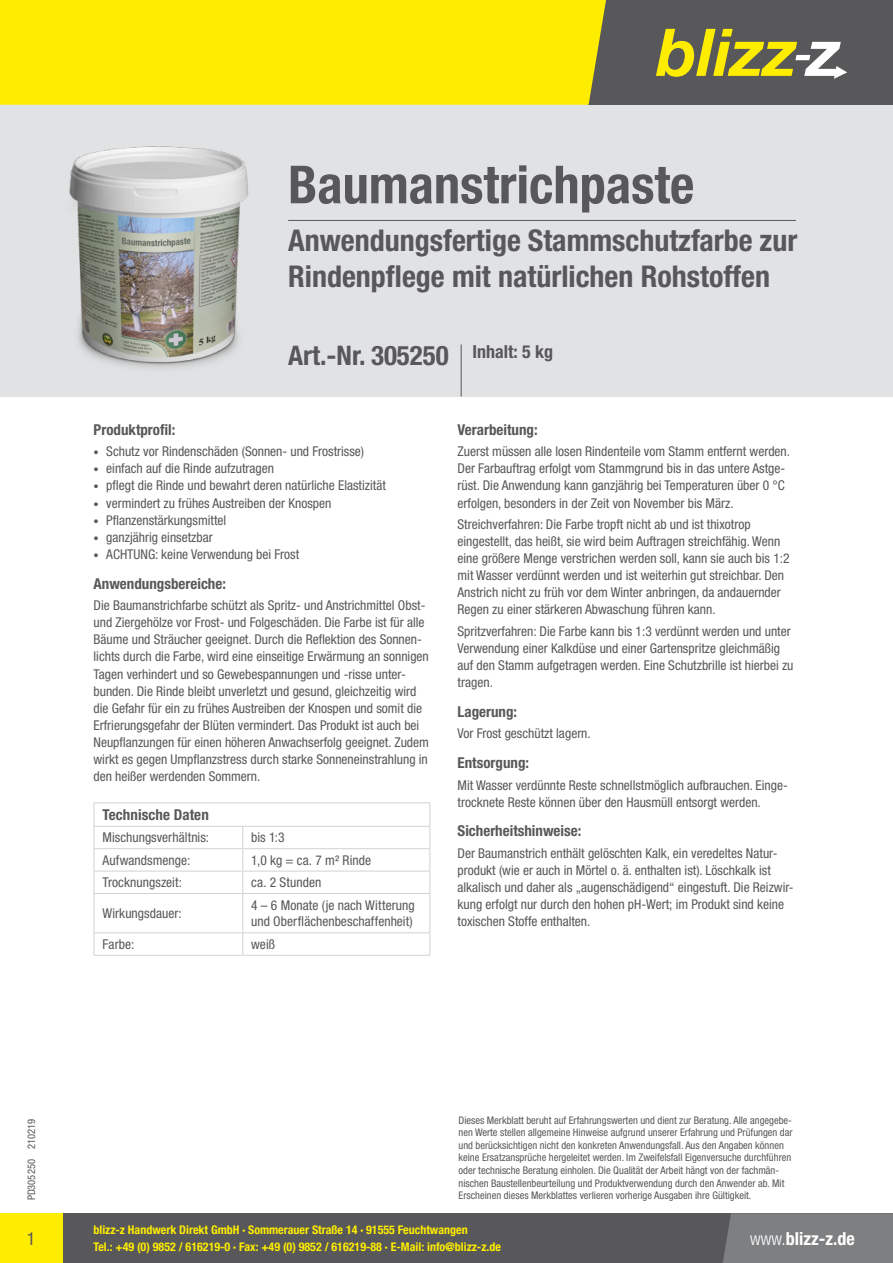
<style>
.page{position:relative;width:893px;height:1263px;background:#fff}
.page>*{position:absolute;margin:0;border:0;box-sizing:border-box;transform-origin:0 0}
.t1{font:700 condensed 52.5px "Helvetica Neue LT Pro";color:#58585a}
.t2{font:700 condensed 30px/36px "Helvetica Neue LT Pro";color:#58585a}
.t3{font:700 condensed 27px "Helvetica Neue LT Pro";color:#58585a}
.t4{font:700 condensed 18px "Helvetica Neue LT Pro";color:#fff}
.t5{font:condensed 18px "Helvetica Neue LT Pro";color:#58585a}
.t6{font:700 condensed 15px "Helvetica Neue LT Pro";color:#58585a}
.t7{font:condensed 13.5px/17.1px "Helvetica Neue LT Pro";color:#58585a}
.t8{font:700 condensed 12px/16.5px "Helvetica Neue LT Pro";color:#ffed00}
.t9{font:condensed 10.5px/12.6px "Helvetica Neue LT Pro";color:#58585a}
.s1{font-size:10.5px}
.s2{font-weight:300}
</style>
<div class="page">
<div style="left:0;top:1213px;width:893px;height:50px;background:#58585a"></div>
<div style="left:723px;top:1213px;width:170px;height:50px;background:#7e7f81"></div>
<div style="left:0;top:1213px;width:63px;height:50px;background:#ffed00"></div>
<div style="left:0;top:80px;width:893px;height:316px;background:#e1e2e3"></div>
<div style="left:588px;top:0;width:305px;height:105px;background:#58585a"></div>
<div style="left:0;top:0;width:606px;height:105px;background:#ffed00"></div>
<svg style="left:656px;top:29px;width:191px;height:50px"></svg>
<hr style="left:288px;top:220px;width:508px;height:1px;background:#58585a">
<hr style="left:461px;top:344px;width:1px;height:52px;background:#58585a">
<hr style="left:94px;top:802px;width:149px;height:1px;background:#d1d2d4">
<hr style="left:243px;top:802px;width:187px;height:1px;background:#d1d2d4">
<hr style="left:94px;top:826px;width:149px;height:1px;background:#d1d2d4">
<hr style="left:243px;top:826px;width:187px;height:1px;background:#d1d2d4">
<hr style="left:94px;top:848px;width:149px;height:1px;background:#d1d2d4">
<hr style="left:243px;top:848px;width:187px;height:1px;background:#d1d2d4">
<hr style="left:94px;top:871px;width:149px;height:1px;background:#d1d2d4">
<svg style="left:94px;top:803px;width:1px;height:90px"></svg>
<hr style="left:243px;top:871px;width:187px;height:1px;background:#d1d2d4">
<svg style="left:242px;top:827px;width:1px;height:66px"></svg>
<svg style="left:429px;top:803px;width:1px;height:90px"></svg>
<hr style="left:94px;top:893px;width:149px;height:1px;background:#d1d2d4">
<hr style="left:94px;top:894px;width:1px;height:38px;background:#d1d2d4">
<hr style="left:243px;top:893px;width:187px;height:1px;background:#d1d2d4">
<hr style="left:242px;top:894px;width:1px;height:38px;background:#d1d2d4">
<hr style="left:429px;top:894px;width:1px;height:38px;background:#d1d2d4">
<hr style="left:94px;top:932px;width:149px;height:1px;background:#d1d2d4">
<svg style="left:94px;top:933px;width:1px;height:22px"></svg>
<hr style="left:243px;top:932px;width:187px;height:1px;background:#d1d2d4">
<svg style="left:242px;top:933px;width:1px;height:22px"></svg>
<svg style="left:429px;top:933px;width:1px;height:22px"></svg>
<hr style="left:94px;top:955px;width:149px;height:1px;background:#d1d2d4">
<hr style="left:243px;top:955px;width:187px;height:1px;background:#d1d2d4">
<img style="left:69px;top:146px;width:180px;height:222px">
<h1 class="t1" style="left:288px;top:153px;width:408px">Baumanstrichpaste</h1>
<h2 class="t2" style="left:288px;top:223px;width:511px">Anwendungsfertige Stammschutzfarbe zur<br>Rindenpflege mit natürlichen Rohstoffen</h2>
<h3 class="t3" style="left:288px;top:339px;width:266px">Art.-Nr. 305250 <sup>Inhalt:</sup> <sup>5</sup> <sup>kg</sup></h3>
<p class="t6" style="left:94px;top:421px;width:83px">Produktprofil:</p>
<p class="t7" style="left:94px;top:443px;width:272px"><span class="s1">•</span> Schutz vor Rindenschäden (Sonnen- und Frostrisse)</p>
<p class="t7" style="left:94px;top:460px;width:182px"><span class="s1">•</span> einfach auf die Rinde aufzutragen</p>
<p class="t7" style="left:94px;top:477px;width:294px"><span class="s1">•</span> pflegt die Rinde und bewahrt deren natürliche Elastizität</p>
<p class="t7" style="left:94px;top:494px;width:239px"><span class="s1">•</span> vermindert zu frühes Austreiben der Knospen</p>
<p class="t7" style="left:94px;top:511px;width:134px"><span class="s1">•</span> Pflanzenstärkungsmittel</p>
<p class="t7" style="left:94px;top:528px;width:121px"><span class="s1">•</span> ganzjährig einsetzbar</p>
<p class="t7" style="left:94px;top:545px;width:207px"><span class="s1">•</span> ACHTUNG: keine Verwendung bei Frost</p>
<p class="t6" style="left:94px;top:574px;width:134px">Anwendungsbereiche:</p>
<p class="t7" style="left:94px;top:597px;width:337px">Die Baumanstrichfarbe schützt als Spritz- und Anstrichmittel Obst&shy;und Ziergehölze vor Frost- und Folgeschäden. Die Farbe ist für alle Bäume und Sträucher geeignet. Durch die Reflektion des Sonnen&shy;lichts durch die Farbe, wird eine einseitige Erwärmung an sonnigen Tagen verhindert und so Gewebespannungen und -risse unter&shy;bunden. Die Rinde bleibt unverletzt und gesund, gleichzeitig wird die Gefahr für ein zu frühes Austreiben der Knospen und somit die Erfrierungsgefahr der Blüten vermindert. Das Produkt ist auch bei Neupflanzungen für einen höheren Anwachserfolg geeignet. Zudem wirkt es gegen Umpflanzstress durch starke Sonneneinstrahlung in den heißer werdenden Sommern.</p>
<p class="t6" style="left:102px;top:805px;width:108px">Technische Daten</p>
<p class="t7" style="left:102px;top:829px;width:108px">Mischungsverhältnis:</p>
<p class="t7" style="left:251px;top:829px;width:35px">bis 1:3</p>
<p class="t7" style="left:102px;top:851px;width:89px">Aufwandsmenge:</p>
<p class="t7" style="left:251px;top:851px;width:121px">1,0 kg = ca. 7 m² Rinde</p>
<p class="t7" style="left:102px;top:874px;width:81px">Trocknungszeit:</p>
<p class="t7" style="left:251px;top:874px;width:72px">ca. 2 Stunden</p>
<p class="t7" style="left:102px;top:904px;width:81px">Wirkungsdauer:</p>
<p class="t7" style="left:251px;top:896px;width:165px">4 – 6 Monate (je nach Witterung und Oberflächenbeschaffenheit)</p>
<p class="t7" style="left:102px;top:935px;width:33px">Farbe:</p>
<p class="t7" style="left:251px;top:935px;width:25px">weiß</p>
<p class="t6" style="left:458px;top:421px;width:82px">Verarbeitung:</p>
<p class="t7" style="left:458px;top:443px;width:334px">Zuerst müssen alle losen Rindenteile vom Stamm entfernt werden.<br>Der Farbauftrag erfolgt vom Stammgrund bis in das untere Astge&shy;rüst. Die Anwendung kann ganzjährig bei Temperaturen über 0 °C erfolgen, besonders in der Zeit von November bis März.</p>
<p class="t7" style="left:458px;top:515px;width:333px">Streichverfahren: Die Farbe tropft nicht ab und ist thixotrop eingestellt, das heißt, sie wird beim Auftragen streichfähig. Wenn eine größere Menge verstrichen werden soll, kann sie auch bis 1:2 mit Wasser verdünnt werden und ist weiterhin gut streichbar. Den Anstrich nicht zu früh vor dem Winter anbringen, da andauernder Regen zu einer stärkeren Abwaschung führen kann.</p>
<p class="t7" style="left:458px;top:622px;width:337px">Spritzverfahren: Die Farbe kann bis 1:3 verdünnt werden und unter Verwendung einer Kalkdüse und einer Gartenspritze gleichmäßig auf den Stamm aufgetragen werden. Eine Schutzbrille ist hierbei zu tragen.</p>
<p class="t6" style="left:458px;top:703px;width:61px">Lagerung:</p>
<p class="t7" style="left:458px;top:725px;width:135px">Vor Frost geschützt lagern.</p>
<p class="t6" style="left:458px;top:754px;width:73px">Entsorgung:</p>
<p class="t7" style="left:458px;top:776px;width:332px">Mit Wasser verdünnte Reste schnellstmöglich aufbrauchen. Einge&shy;trocknete Reste können über den Hausmüll entsorgt werden.</p>
<p class="t6" style="left:458px;top:822px;width:125px">Sicherheitshinweise:</p>
<p class="t7" style="left:458px;top:844px;width:338px">Der Baumanstrich enthält gelöschten Kalk, ein veredeltes Natur&shy;produkt (wie er auch in Mörtel o. ä. enthalten ist). Löschkalk ist alkalisch und daher als „augenschädigend“ eingestuft. Die Reizwir&shy;kung erfolgt nur durch den hohen pH-Wert; im Produkt sind keine toxischen Stoffe enthalten.</p>
<p class="t9" style="left:25px;top:1200px;width:83px;rotate:-90deg">PD305250 210219</p>
<p class="t9" style="left:458px;top:1113px;width:336px">Dieses Merkblatt beruht auf Erfahrungswerten und dient zur Beratung. Alle angegebe&shy;nen Werte stellen allgemeine Hinweise aufgrund unserer Erfahrung und Prüfungen dar und berücksichtigen nicht den konkreten Anwendungsfall. Aus den Angaben können keine Ersatzansprüche hergeleitet werden. Im Zweifelsfall Eigenversuche durchführen oder technische Beratung einholen. Die Qualität der Arbeit hängt von der fachmän&shy;nischen Baustellenbeurteilung und Produktverwendung durch den Anwender ab. Mit Erscheinen dieses Merkblattes verlieren vorherige Ausgaben ihre Gültigkeit.</p>
<p class="t8" style="left:94px;top:1222px;width:409px">blizz-z Handwerk Direkt GmbH · Sommerauer Straße 14 · 91555 Feuchtwangen<br>Tel.: +49 (0) 9852 / 616219-0 · Fax: +49 (0) 9852 / 616219-88 · E-Mail: info@blizz-z.de</p>
<h3 class="t5" style="left:27px;top:1227px;width:10px">1</h3>
<h3 class="t4" style="left:750px;top:1227px;width:106px"><span class="s2">www.</span>blizz-z.de</h3>
</div>
